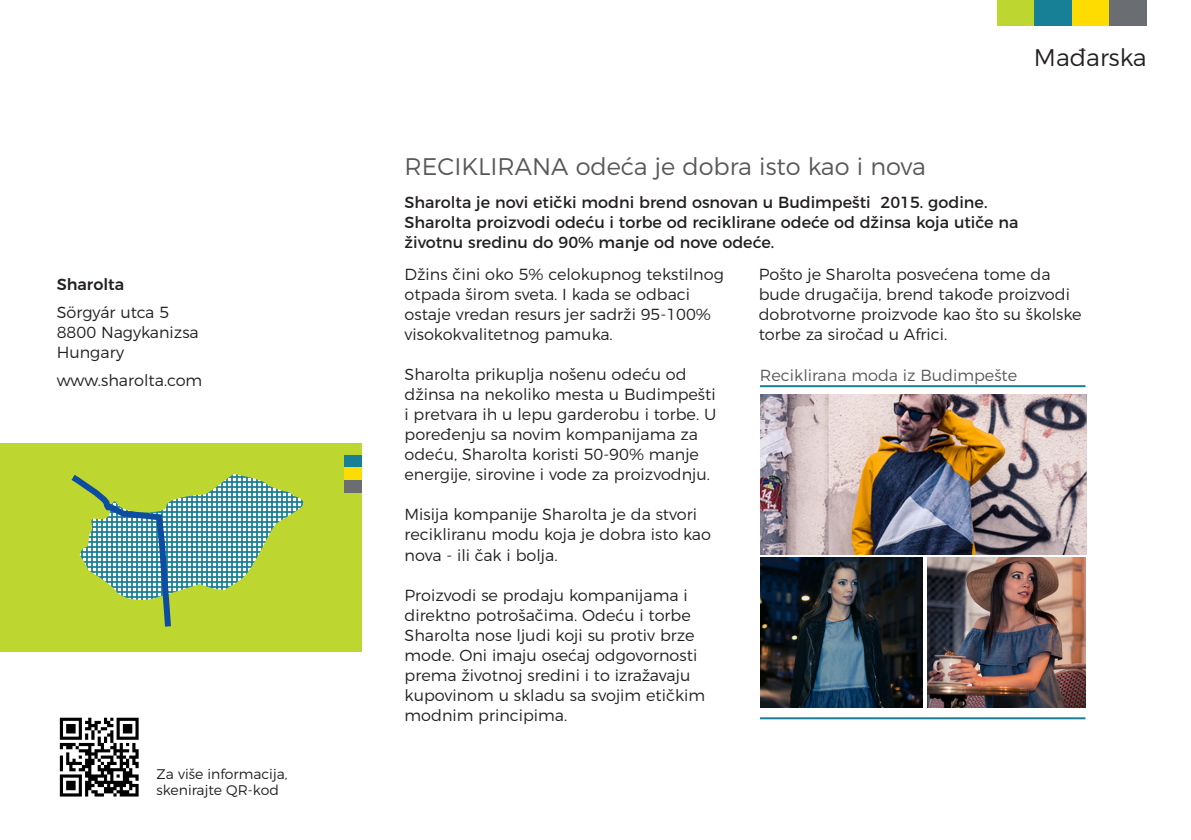
<style>
.page{position:relative;width:1191px;height:840px;background:#fff}
.page>*{position:absolute;margin:0;border:0;box-sizing:border-box;transform-origin:0 0}
.t1{font:300 24px "Montserrat";color:#57585a}
.t2{font:300 24px "Montserrat";color:#231f20}
.t3{font:300 16px/20px "Montserrat";color:#231f20}
.t4{font:16px/20px "Montserrat";color:#231f20}
.t5{font:300 16px "Montserrat";color:#57585a}
.t6{font:500 16px "Montserrat";color:#231f20}
.t7{font:300 14px/16px "Montserrat";color:#231f20}
</style>
<div class="page">
<div style="left:997px;top:0;width:37px;height:26px;background:#bed630"></div>
<div style="left:1034px;top:0;width:37px;height:26px;background:#178097"></div>
<div style="left:1071px;top:0;width:38px;height:26px;background:#ffdc01"></div>
<div style="left:1109px;top:0;width:37px;height:26px;background:#6a6d72"></div>
<div style="left:0;top:442px;width:361px;height:209px;background:#bed630"></div>
<svg style="left:59px;top:718px;width:80px;height:79px"></svg>
<svg style="left:60px;top:717px;width:79px;height:79px"></svg>
<svg style="left:71px;top:474px;width:232px;height:153px"></svg>
<hr style="left:760px;top:385px;width:325px;height:2px;background:#178097">
<hr style="left:760px;top:717px;width:325px;height:2px;background:#178097">
<img style="left:760px;top:394px;width:326px;height:160px">
<img style="left:760px;top:557px;width:162px;height:150px">
<img style="left:927px;top:557px;width:158px;height:150px">
<div style="left:344px;top:455px;width:17px;height:12px;background:#178097"></div>
<div style="left:344px;top:467px;width:17px;height:13px;background:#ffdc01"></div>
<div style="left:344px;top:480px;width:17px;height:12px;background:#6a6d72"></div>
<p class="t6" style="left:57px;top:271px;width:69px">Sharolta</p>
<p class="t3" style="left:57px;top:301px;width:114px">Sörgyár utca 5</p>
<p class="t3" style="left:57px;top:321px;width:144px">8800 Nagykanizsa</p>
<p class="t3" style="left:57px;top:341px;width:69px">Hungary</p>
<p class="t3" style="left:57px;top:369px;width:147px">www.sharolta.com</p>
<p class="t7" style="left:156px;top:764px;width:133px">Za više informacija, skenirajte QR-kod</p>
<p class="t2" style="left:1034px;top:38px;width:114px">Mađarska</p>
<p class="t1" style="left:404px;top:148px;width:523px">RECIKLIRANA odeća je dobra isto kao i nova</p>
<p class="t4" style="left:404px;top:190px;width:615px">Sharolta je novi etički modni brend osnovan u Budimpešti 2015. godine.<br>Sharolta proizvodi odeću i torbe od reciklirane odeće od džinsa koja utiče na životnu sredinu do 90% manje od nove odeće.</p>
<p class="t3" style="left:404px;top:263px;width:321px">Džins čini oko 5% celokupnog tekstilnog otpada širom sveta. I kada se odbaci ostaje vredan resurs jer sadrži 95-100% visokokvalitetnog pamuka.</p>
<p class="t3" style="left:404px;top:363px;width:313px">Sharolta prikuplja nošenu odeću od džinsa na nekoliko mesta u Budimpešti i pretvara ih u lepu garderobu i torbe. U poređenju sa novim kompanijama za odeću, Sharolta koristi 50-90% manje energije, sirovine i vode za proizvodnju.</p>
<p class="t3" style="left:404px;top:503px;width:308px">Misija kompanije Sharolta je da stvori recikliranu modu koja je dobra isto kao nova - ili čak i bolja.</p>
<p class="t3" style="left:404px;top:583px;width:302px">Proizvodi se prodaju kompanijama i direktno potrošačima. Odeću i torbe Sharolta nose ljudi koji su protiv brze mode. Oni imaju osećaj odgovornosti prema životnoj sredini i to izražavaju kupovinom u skladu sa svojim etičkim modnim principima.</p>
<p class="t3" style="left:758px;top:263px;width:324px">Pošto je Sharolta posvećena tome da bude drugačija, brend takođe proizvodi dobrotvorne proizvode kao što su školske torbe za siročad u Africi.</p>
<p class="t5" style="left:760px;top:362px;width:259px">Reciklirana moda iz Budimpešte</p>
</div>
